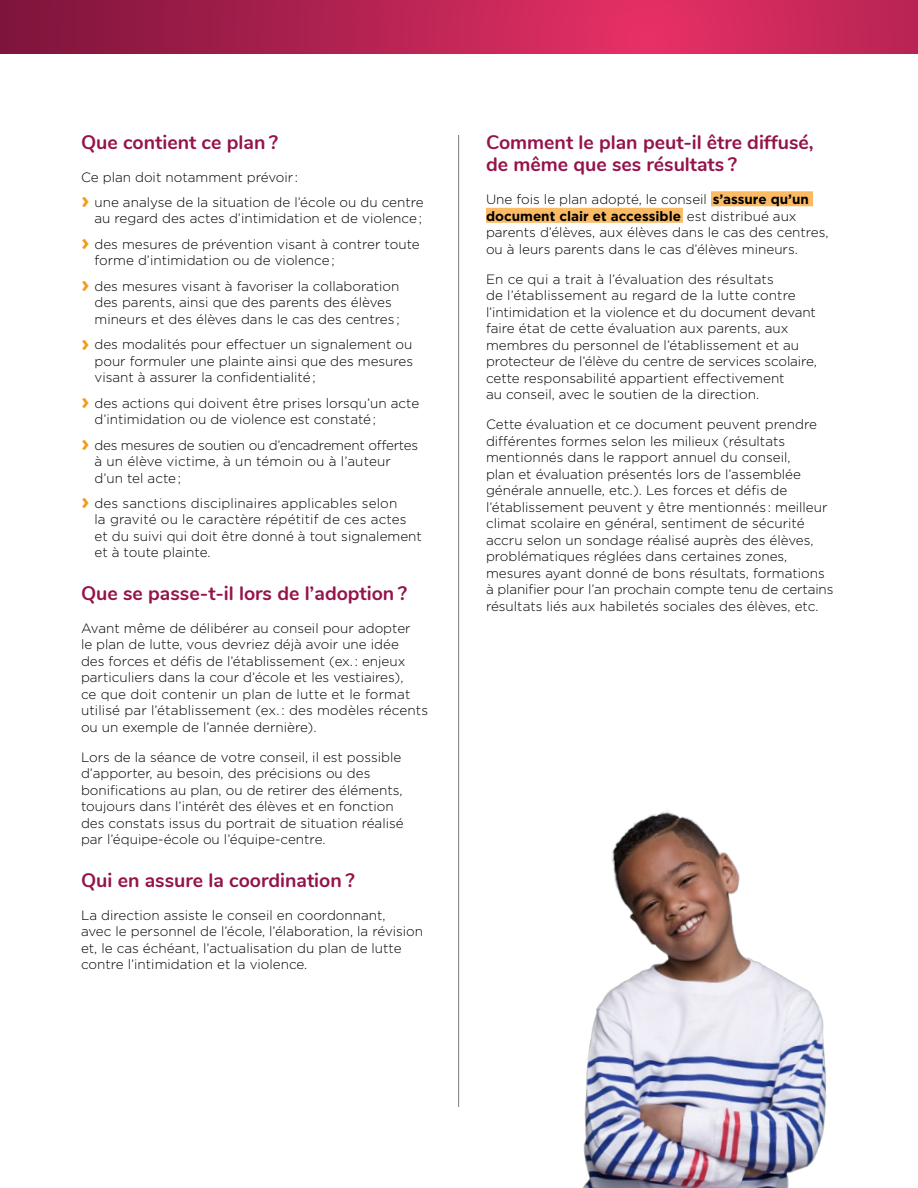
<style>
.page{position:relative;width:918px;height:1188px;background:#fff}
.page>*{position:absolute;margin:0;border:0;box-sizing:border-box;transform-origin:0 0}
.t1{font:700 19.5px/22.5px "Nunito";color:#94134b}
.t2{font:300 13.5px/16.5px "Gotham";color:#000}
.t3{font:300 13.5px/16.5px "Gotham";letter-spacing:-.02em;color:#000}
.s1{font-weight:700;font-size:22.5px;color:#f59b21}
.s2{font-weight:700}
</style>
<div class="page">
<svg style="left:0;top:0;width:918px;height:54px;background:#b82353"></svg>
<hr style="left:458px;top:135px;width:1px;height:972px;background:#7c7b7b">
<div style="left:711px;top:191px;width:102px;height:15px;background:#fabb64"></div>
<div style="left:486px;top:208px;width:197px;height:15px;background:#fabb64"></div>
<img style="left:582px;top:812px;width:245px;height:376px">
<h2 class="t1" style="left:81px;top:130px;width:199px">Que contient ce plan ?</h2>
<p class="t2" style="left:81px;top:168px;width:219px">Ce plan doit notamment prévoir :</p>
<p class="t2" style="left:81px;top:194px;width:344px;text-align:right"><span class="s1">›</span> une analyse de la situation de l’école ou du centre au regard des actes d’intimidation et de violence ;</p>
<p class="t2" style="left:94px;top:235px;width:327px;text-indent:-14px"><span class="s1">›</span> des mesures de prévention visant à contrer toute forme d’intimidation ou de violence ;</p>
<p class="t2" style="left:94px;top:277px;width:307px;text-indent:-14px"><span class="s1">›</span> des mesures visant à favoriser la collaboration des parents, ainsi que des parents des élèves mineurs et des élèves dans le cas des centres ;</p>
<p class="t2" style="left:94px;top:336px;width:320px;text-align:justify;text-indent:-14px"><span class="s1">›</span> des modalités pour effectuer un signalement ou pour formuler une plainte ainsi que des mesures visant à assurer la confidentialité ;</p>
<p class="t2" style="left:94px;top:394px;width:326px;text-indent:-14px"><span class="s1">›</span> des actions qui doivent être prises lorsqu’un acte d’intimidation ou de violence est constaté ;</p>
<p class="t3" style="left:94px;top:436px;width:325px;text-indent:-14px"><span class="s1">›</span> des mesures de soutien ou d’encadrement offertes à un élève victime, à un témoin ou à l’auteur d’un tel acte ;</p>
<p class="t2" style="left:94px;top:495px;width:329px;text-indent:-14px"><span class="s1">›</span> des sanctions disciplinaires applicables selon<br>la gravité ou le caractère répétitif de ces actes et du suivi qui doit être donné à tout signalement et à toute plainte.</p>
<h2 class="t1" style="left:81px;top:581px;width:328px">Que se passe-t-il lors de l’adoption ?</h2>
<p class="t2" style="left:81px;top:619px;width:349px">Avant même de délibérer au conseil pour adopter<br>le plan de lutte, vous devriez déjà avoir une idée<br>des forces et défis de l’établissement (ex. : enjeux particuliers dans la cour d’école et les vestiaires),<br>ce que doit contenir un plan de lutte et le format utilisé par l’établissement (ex. : des modèles récents ou un exemple de l’année dernière).</p>
<p class="t2" style="left:81px;top:748px;width:324px">Lors de la séance de votre conseil, il est possible d’apporter, au besoin, des précisions ou des bonifications au plan, ou de retirer des éléments, toujours dans l’intérêt des élèves et en fonction des constats issus du portrait de situation réalisé par l’équipe-école ou l’équipe-centre.</p>
<h2 class="t1" style="left:81px;top:868px;width:275px">Qui en assure la coordination ?</h2>
<p class="t2" style="left:81px;top:906px;width:344px">La direction assiste le conseil en coordonnant,<br>avec le personnel de l’école, l’élaboration, la révision et, le cas échéant, l’actualisation du plan de lutte contre l’intimidation et la violence.</p>
<h2 class="t1" style="left:486px;top:130px;width:329px">Comment le plan peut-il être diffusé, de même que ses résultats ?</h2>
<p class="t2" style="left:486px;top:191px;width:344px">Une fois le plan adopté, le conseil <span class="s2">s’assure qu’un document clair et accessible</span> est distribué aux parents d’élèves, aux élèves dans le cas des centres, ou à leurs parents dans le cas d’élèves mineurs.</p>
<p class="t2" style="left:486px;top:270px;width:332px">En ce qui a trait à l’évaluation des résultats<br>de l’établissement au regard de la lutte contre l’intimidation et la violence et du document devant faire état de cette évaluation aux parents, aux membres du personnel de l’établissement et au protecteur de l’élève du centre de services scolaire, cette responsabilité appartient effectivement<br>au conseil, avec le soutien de la direction.</p>
<p class="t2" style="left:486px;top:416px;width:349px">Cette évaluation et ce document peuvent prendre différentes formes selon les milieux (résultats mentionnés dans le rapport annuel du conseil,<br>plan et évaluation présentés lors de l’assemblée générale annuelle, etc.). Les forces et défis de l’établissement peuvent y être mentionnés : meilleur climat scolaire en général, sentiment de sécurité accru selon un sondage réalisé auprès des élèves, problématiques réglées dans certaines zones, mesures ayant donné de bons résultats, formations à planifier pour l’an prochain compte tenu de certains résultats liés aux habiletés sociales des élèves, etc.</p>
</div>
